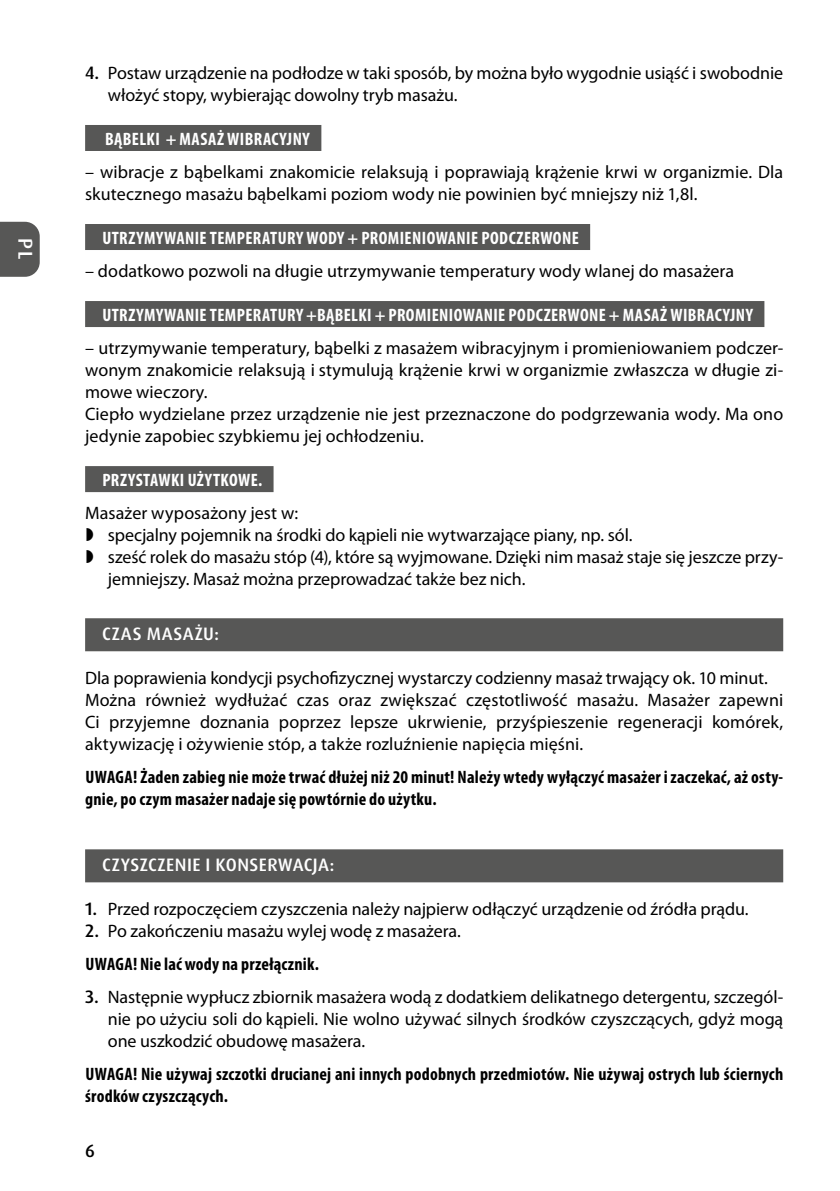
<style>
.page{position:relative;width:840px;height:1191px;background:#fff}
.page>*{position:absolute;margin:0;border:0;box-sizing:border-box;transform-origin:0 0}
.t1{font:500 20px "Dax Pro";color:#fff}
.t2{font:18px/22px "Myriad Pro";color:#000}
.t3{font:700 condensed 18px/22px "Myriad Pro";letter-spacing:.01em;color:#000}
.t4{font:700 condensed 18px "Myriad Pro";letter-spacing:.02em;color:#fff}
.t5{font:500 18px "Dax Pro";letter-spacing:.025em;color:#fff}
.t6{font:500 18px "Dax Pro";letter-spacing:.045em;color:#fff}
.t7{font:500 18px "Dax Pro";color:#000}
.s1{font-family:"Dax Pro";font-weight:500}
.s2{font-weight:700;font-stretch:condensed}
</style>
<div class="page">
<svg style="left:0;top:222px;width:40px;height:55px;background:#5f5f5e"></svg>
<div style="left:85px;top:125px;width:236px;height:26px;background:#575756"></div>
<div style="left:85px;top:224px;width:505px;height:26px;background:#575756"></div>
<div style="left:85px;top:301px;width:679px;height:26px;background:#575756"></div>
<div style="left:85px;top:466px;width:188px;height:26px;background:#575756"></div>
<div style="left:85px;top:618px;width:697px;height:33px;background:#575756"></div>
<div style="left:85px;top:849px;width:697px;height:33px;background:#575756"></div>
<p class="t1" style="left:38px;top:238px;width:23px;rotate:90deg">PL</p>
<p class="t2" style="left:108px;top:62px;width:676px;text-indent:-23px"><span class="s1">4.</span> Postaw urządzenie na podłodze w taki sposób, by można było wygodnie usiąść i swobodnie włożyć stopy, wybierając dowolny tryb masażu.</p>
<p class="t4" style="left:105px;top:129px;width:206px">BĄBELKI + MASAŻ WIBRACYJNY</p>
<p class="t2" style="left:85px;top:161px;width:699px">– wibracje z bąbelkami znakomicie relaksują i poprawiają krążenie krwi w organizmie. Dla skutecznego masażu bąbelkami poziom wody nie powinien być mniejszy niż 1,8l.</p>
<p class="t4" style="left:102px;top:228px;width:477px">UTRZYMYWANIE TEMPERATURY WODY + PROMIENIOWANIE PODCZERWONE</p>
<p class="t2" style="left:85px;top:260px;width:650px">– dodatkowo pozwoli na długie utrzymywanie temperatury wody wlanej do masażera</p>
<p class="t4" style="left:102px;top:305px;width:652px">UTRZYMYWANIE TEMPERATURY +BĄBELKI + PROMIENIOWANIE PODCZERWONE + MASAŻ WIBRACYJNY</p>
<p class="t2" style="left:85px;top:337px;width:699px">– utrzymywanie temperatury, bąbelki z masażem wibracyjnym i promieniowaniem podczer&shy;wonym znakomicie relaksują i stymulują krążenie krwi w organizmie zwłaszcza w długie zi&shy;mowe wieczory.<br>Ciepło wydzielane przez urządzenie nie jest przeznaczone do podgrzewania wody. Ma ono jedynie zapobiec szybkiemu jej ochłodzeniu.</p>
<p class="t4" style="left:102px;top:470px;width:161px">PRZYSTAWKI UŻYTKOWE.</p>
<p class="t2" style="left:108px;top:502px;width:676px;text-indent:-23px">Masażer wyposażony jest w:<br>specjalny pojemnik na środki do kąpieli nie wytwarzające piany, np. sól.<br>sześć rolek do masażu stóp (4), które są wyjmowane. Dzięki nim masaż staje się jeszcze przy&shy;jemniejszy. Masaż można przeprowadzać także bez nich.</p>
<p class="t6" style="left:102px;top:622px;width:118px">CZAS MASAŻU:</p>
<p class="t2" style="left:85px;top:667px;width:699px">Dla poprawienia kondycji psychofizycznej wystarczy codzienny masaż trwający ok. 10 minut.<br>Można również wydłużać czas oraz zwiększać częstotliwość masażu. Masażer zapewni Ci przyjemne doznania poprzez lepsze ukrwienie, przyśpieszenie regeneracji komórek, aktywizację i ożywienie stóp, a także rozluźnienie napięcia mięśni.</p>
<p class="t3" style="left:85px;top:766px;width:699px">UWAGA! Żaden zabieg nie może trwać dłużej niż 20 minut! Należy wtedy wyłączyć masażer izaczekać, aż osty&shy;gnie, po czym masażer nadaje się powtórnie do użytku.</p>
<p class="t5" style="left:102px;top:853px;width:234px">CZYSZCZENIE I KONSERWACJA:</p>
<p class="t2" style="left:85px;top:898px;width:664px"><span class="s1">1.</span> Przed rozpoczęciem czyszczenia należy najpierw odłączyć urządzenie od źródła prądu.</p>
<p class="t2" style="left:85px;top:914px;width:377px;line-height:33px"><span class="s1">2.</span> Po zakończeniu masażu wylej wodę z masażera.<br><span class="s2">UWAGA! Nie lać wody na przełącznik.</span></p>
<p class="t2" style="left:108px;top:986px;width:676px;text-align:justify;text-indent:-23px"><span class="s1">3.</span> Następnie wypłucz zbiornik masażera wodą z dodatkiem delikatnego detergentu, szczegól&shy;nie po użyciu soli do kąpieli. Nie wolno używać silnych środków czyszczących, gdyż mogą one uszkodzić obudowę masażera.</p>
<p class="t3" style="left:85px;top:1063px;width:699px">UWAGA! Nie używaj szczotki drucianej ani innych podobnych przedmiotów. Nie używaj ostrych lub ściernych środków czyszczących.</p>
<p class="t7" style="left:85px;top:1139px;width:11px">6</p>
</div>
